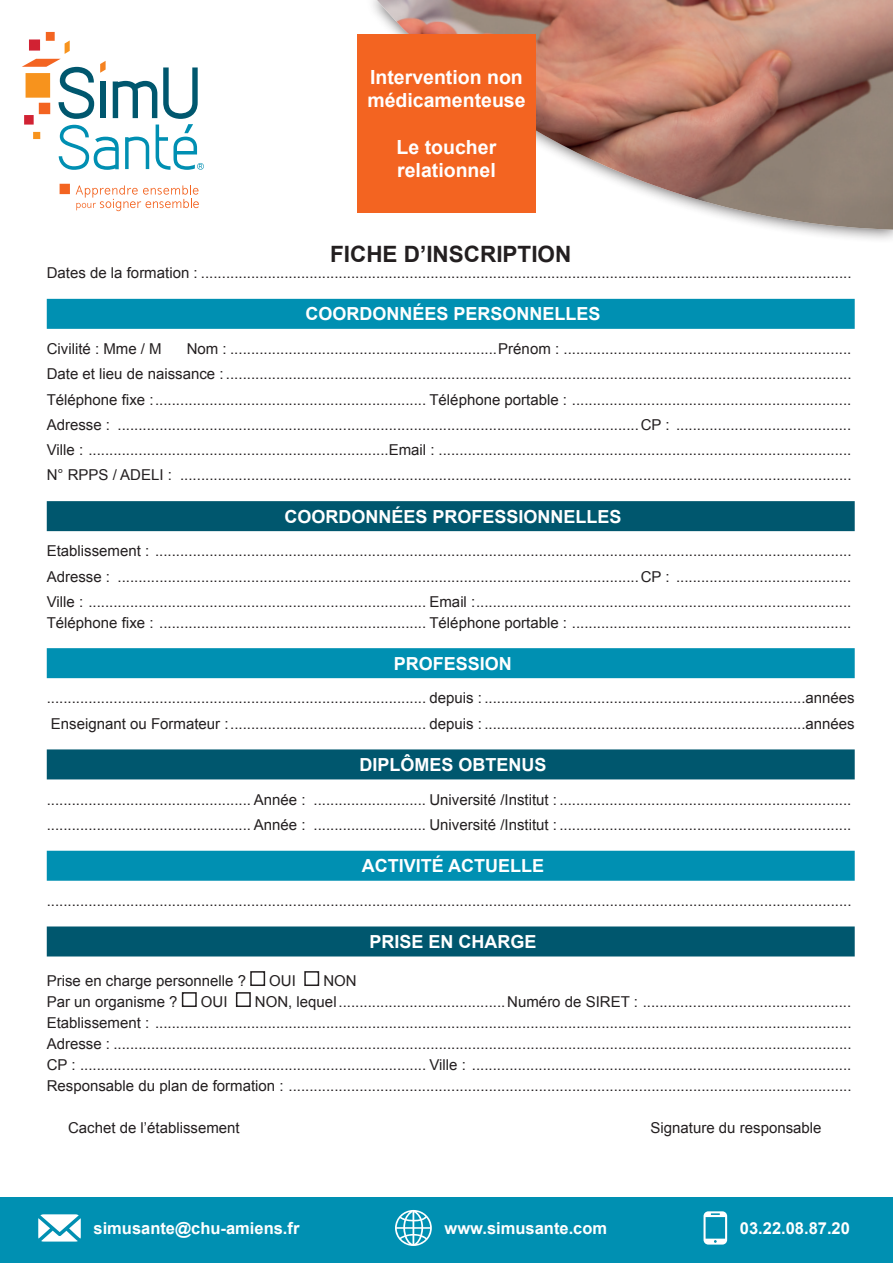
<style>
.page{position:relative;width:893px;height:1263px;background:#fff}
.page>*{position:absolute;margin:0;border:0;box-sizing:border-box;transform-origin:0 0}
.t1{font:700 22.5px "Arial";color:#231f20}
.t2{font:700 19.5px/23.4px "Arial";color:#fff}
.t3{font:700 18px "Arial";color:#fff}
.t4{font:700 16.5px "Arial";color:#fff}
.t5{font:15px/25.2px "Arial";color:#231f20;text-align:justify}
</style>
<div class="page">
<div style="left:0;top:1197px;width:893px;height:66px;background:#0090b2"></div>
<div style="left:46px;top:32px;width:9px;height:9px;background:#f36421"></div>
<div style="left:29px;top:39px;width:11px;height:12px;background:#d12233"></div>
<svg style="left:22px;top:41px;width:182px;height:129px"></svg>
<div style="left:60px;top:184px;width:10px;height:10px;background:#f36421"></div>
<svg style="left:76px;top:185px;width:123px;height:26px"></svg>
<div style="left:47px;top:299px;width:808px;height:30px;background:#0090b2"></div>
<div style="left:47px;top:501px;width:808px;height:30px;background:#00576e"></div>
<div style="left:47px;top:648px;width:808px;height:30px;background:#0090b2"></div>
<div style="left:47px;top:749px;width:808px;height:30px;background:#00576e"></div>
<div style="left:47px;top:851px;width:808px;height:30px;background:#0090b2"></div>
<div style="left:47px;top:926px;width:808px;height:30px;background:#00576e"></div>
<div style="left:250px;top:971px;width:15px;height:15px;border:2px solid #231f20"></div>
<div style="left:304px;top:971px;width:15px;height:15px;border:2px solid #231f20"></div>
<div style="left:182px;top:992px;width:15px;height:15px;border:2px solid #231f20"></div>
<div style="left:236px;top:992px;width:15px;height:15px;border:2px solid #231f20"></div>
<svg style="left:395px;top:1210px;width:37px;height:36px"></svg>
<svg style="left:703px;top:1211px;width:24px;height:33px"></svg>
<svg style="left:38px;top:1214px;width:43px;height:27px"></svg>
<div style="left:365px;top:0;width:528px;height:243px;background:#231f20;opacity:.75"></div>
<img style="left:377px;top:0;width:516px;height:230px">
<div style="left:357px;top:34px;width:179px;height:179px;background:#f36421"></div>
<h2 class="t2" style="left:367px;top:66px;width:160px">Intervention non médicamenteuse</h2>
<h2 class="t2" style="left:397px;top:136px;width:101px">Le toucher relationnel</h2>
<h1 class="t1" style="left:330px;top:239px;width:243px">FICHE D’INSCRIPTION</h1>
<p class="t5" style="left:47px;top:260px;width:806px">Dates de la formation : ............................................................................................................................................................</p>
<p class="t3" style="left:305px;top:302px;width:297px">COORDONNÉES PERSONNELLES</p>
<p class="t5" style="left:47px;top:336px;width:117px">Civilité : Mme / M</p>
<p class="t5" style="left:47px;top:336px;width:806px;text-indent:140px">Nom : ................................................................Prénom : .....................................................................<br>Date et lieu de naissance : ......................................................................................................................................................<br>Téléphone fixe : ................................................................. Téléphone portable : ...................................................................<br>Adresse : .............................................................................................................................CP : ..........................................<br>Ville : ........................................................................Email : ...................................................................................................<br>N° RPPS / ADELI : .................................................................................................................................................................</p>
<p class="t3" style="left:284px;top:504px;width:339px">COORDONNÉES PROFESSIONNELLES</p>
<p class="t5" style="left:47px;top:539px;width:806px">Etablissement : .......................................................................................................................................................................<br>Adresse : .............................................................................................................................CP : ..........................................<br>Ville : ................................................................................. Email : ..........................................................................................</p>
<p class="t5" style="left:47px;top:610px;width:806px">Téléphone fixe : ................................................................ Téléphone portable : ...................................................................</p>
<p class="t3" style="left:394px;top:651px;width:120px">PROFESSION</p>
<p class="t5" style="left:47px;top:686px;width:809px">........................................................................................... depuis : .............................................................................années<br>Enseignant ou Formateur : ............................................... depuis : .............................................................................années</p>
<p class="t3" style="left:359px;top:753px;width:189px">DIPLÔMES OBTENUS</p>
<p class="t5" style="left:47px;top:787px;width:806px">................................................. Année : ........................... Université /Institut : ...................................................................... ................................................. Année : ........................... Université /Institut : ......................................................................</p>
<p class="t3" style="left:362px;top:854px;width:184px">ACTIVITÉ ACTUELLE</p>
<p class="t5" style="left:47px;top:888px;width:806px">.................................................................................................................................................................................................</p>
<p class="t3" style="left:369px;top:930px;width:169px">PRISE EN CHARGE</p>
<p class="t5" style="left:47px;top:968px;width:201px">Prise en charge personnelle ?</p>
<p class="t5" style="left:269px;top:968px;width:28px">OUI</p>
<p class="t5" style="left:323px;top:968px;width:35px">NON</p>
<p class="t5" style="left:47px;top:989px;width:132px">Par un organisme ?</p>
<p class="t5" style="left:201px;top:989px;width:28px">OUI</p>
<p class="t5" style="left:47px;top:991px;width:806px;line-height:21px;text-indent:208px">NON, lequel ........................................Numéro de SIRET : ..................................................<br>Etablissement : .......................................................................................................................................................................<br>Adresse : .................................................................................................................................................................................<br>CP : ................................................................................... Ville : ...........................................................................................<br>Responsable du plan de formation : .......................................................................................................................................</p>
<p class="t5" style="left:68px;top:1116px;width:173px">Cachet de l’établissement</p>
<p class="t5" style="left:651px;top:1116px;width:172px">Signature du responsable</p>
<p class="t4" style="left:94px;top:1217px;width:207px">simusante@chu-amiens.fr</p>
<p class="t4" style="left:445px;top:1217px;width:164px">www.simusante.com</p>
<p class="t4" style="left:740px;top:1217px;width:112px">03.22.08.87.20</p>
</div>
